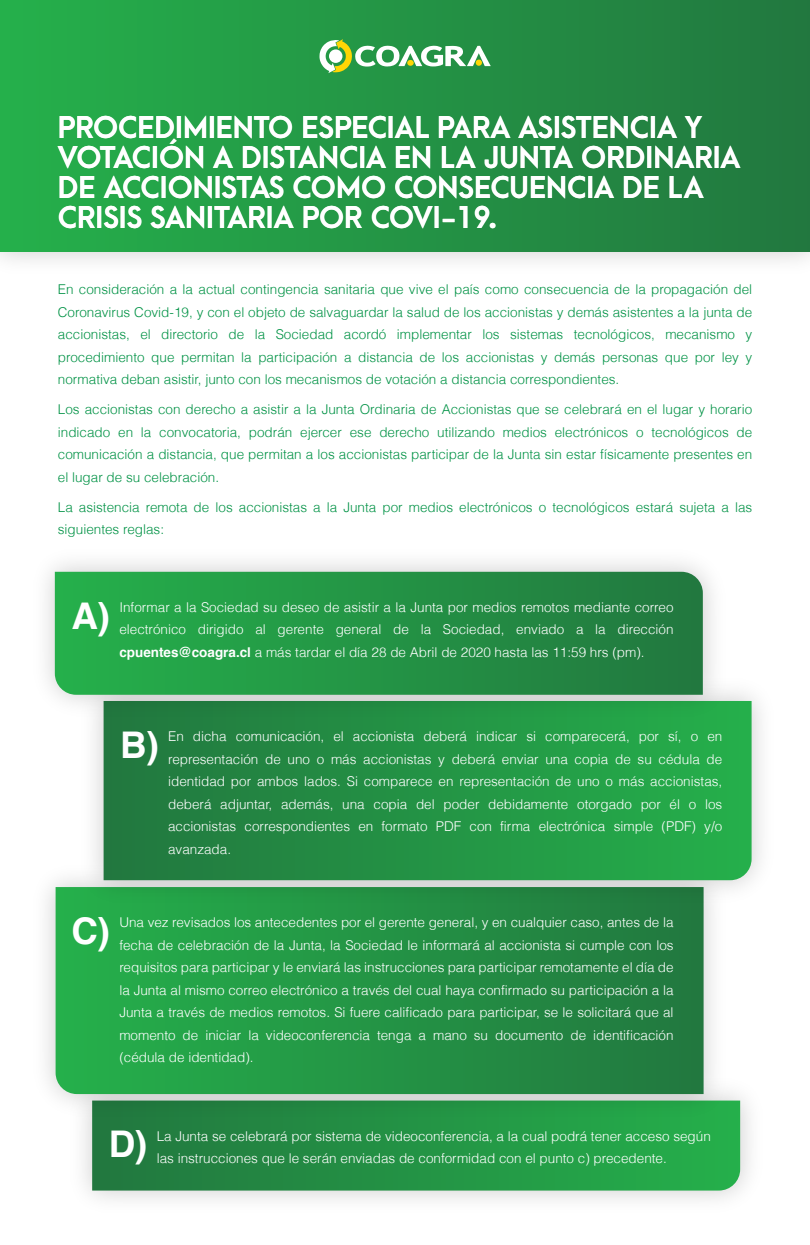
<style>
.page{position:relative;width:810px;height:1245px;background:#fff}
.page>*{position:absolute;margin:0;border:0;box-sizing:border-box;transform-origin:0 0}
.t1{font:700 36.75px "Helvetica";color:#fff}
.t2{font:700 28.5px/30px "Arca Majora 3";color:#fff}
.t3{font:300 13.5px/22.5px "Helvetica";color:#fff;text-align:justify}
.t4{font:300 13.5px/22.5px "Helvetica";color:#009245;text-align:justify}
.s1{font-weight:700}
</style>
<div class="page">
<div style="left:83px;top:1096px;width:667px;height:104px;background:#efefef"></div>
<svg style="left:92px;top:1101px;width:648px;height:90px;background:#259346"></svg>
<img style="left:0;top:251px;width:810px;height:10px">
<div style="left:0;top:0;width:810px;height:251px;background:linear-gradient(to right,#25b04b,#22773f)"></div>
<img style="left:46px;top:879px;width:692px;height:249px">
<svg style="left:56px;top:887px;width:648px;height:207px;background:#239345"></svg>
<img style="left:69px;top:692px;width:692px;height:222px">
<svg style="left:104px;top:701px;width:648px;height:179px;background:#239345"></svg>
<img style="left:46px;top:562px;width:691px;height:167px">
<svg style="left:55px;top:572px;width:648px;height:123px;background:#249445"></svg>
<svg style="left:320px;top:39px;width:171px;height:34px"></svg>
<div style="left:329px;top:49px;width:14px;height:14px;background:#fff;border-radius:50%"></div>
<div style="left:407px;top:60px;width:7px;height:6px;background:#ffd604;border-radius:50%"></div>
<div style="left:476px;top:59px;width:6px;height:7px;background:#ffd604;border-radius:50%"></div>
<h2 class="t2" style="left:58px;top:110px;width:684px">PROCEDIMIENTO ESPECIAL PARA ASISTENCIA Y VOTACIÓN A DISTANCIA EN LA JUNTA ORDINARIA DE ACCIONISTAS COMO CONSECUENCIA DE LA CRISIS SANITARIA POR COVI-19.</h2>
<p class="t4" style="left:58px;top:278px;width:696px">En consideración a la actual contingencia sanitaria que vive el país como consecuencia de la propagación del Coronavirus Covid-19, y con el objeto de salvaguardar la salud de los accionistas y demás asistentes a la junta de accionistas, el directorio de la Sociedad acordó implementar los sistemas tecnológicos, mecanismo y procedimiento que permitan la participación a distancia de los accionistas y demás personas que por ley y normativa deban asistir, junto con los mecanismos de votación a distancia correspondientes.</p>
<p class="t4" style="left:58px;top:398px;width:696px">Los accionistas con derecho a asistir a la Junta Ordinaria de Accionistas que se celebrará en el lugar y horario indicado en la convocatoria, podrán ejercer ese derecho utilizando medios electrónicos o tecnológicos de comunicación a distancia, que permitan a los accionistas participar de la Junta sin estar físicamente presentes en el lugar de su celebración.</p>
<p class="t4" style="left:58px;top:496px;width:696px">La asistencia remota de los accionistas a la Junta por medios electrónicos o tecnológicos estará sujeta a las siguientes reglas:</p>
<h1 class="t1" style="left:71px;top:586px;width:40px">A)</h1>
<p class="t3" style="left:119px;top:596px;width:556px">Informar a la Sociedad su deseo de asistir a la Junta por medios remotos mediante correo electrónico dirigido al gerente general de la Sociedad, enviado a la dirección <span class="s1">cpuentes@coagra.cl</span> a más tardar el día 28 de Abril de 2020 hasta las 11:59 hrs (pm).</p>
<h1 class="t1" style="left:120px;top:715px;width:40px">B)</h1>
<p class="t3" style="left:168px;top:725px;width:556px">En dicha comunicación, el accionista deberá indicar si comparecerá, por sí, o en representación de uno o más accionistas y deberá enviar una copia de su cédula de identidad por ambos lados. Si comparece en representación de uno o más accionistas, deberá adjuntar, además, una copia del poder debidamente otorgado por él o los accionistas correspondientes en formato PDF con firma electrónica simple (PDF) y/o avanzada.</p>
<h1 class="t1" style="left:71px;top:902px;width:40px">C)</h1>
<p class="t3" style="left:119px;top:911px;width:556px">Una vez revisados los antecedentes por el gerente general, y en cualquier caso, antes de la fecha de celebración de la Junta, la Sociedad le informará al accionista si cumple con los requisitos para participar y le enviará las instrucciones para participar remotamente el día de la Junta al mismo correo electrónico a través del cual haya confirmado su participación a la Junta a través de medios remotos. Si fuere calificado para participar, se le solicitará que al momento de iniciar la videoconferencia tenga a mano su documento de identificación (cédula de identidad).</p>
<h1 class="t1" style="left:109px;top:1115px;width:40px">D)</h1>
<p class="t3" style="left:157px;top:1124px;width:556px">La Junta se celebrará por sistema de videoconferencia, a la cual podrá tener acceso según</p>
<p class="t3" style="left:157px;top:1147px;width:512px">las instrucciones que le serán enviadas de conformidad con el punto c) precedente.</p>
</div>
